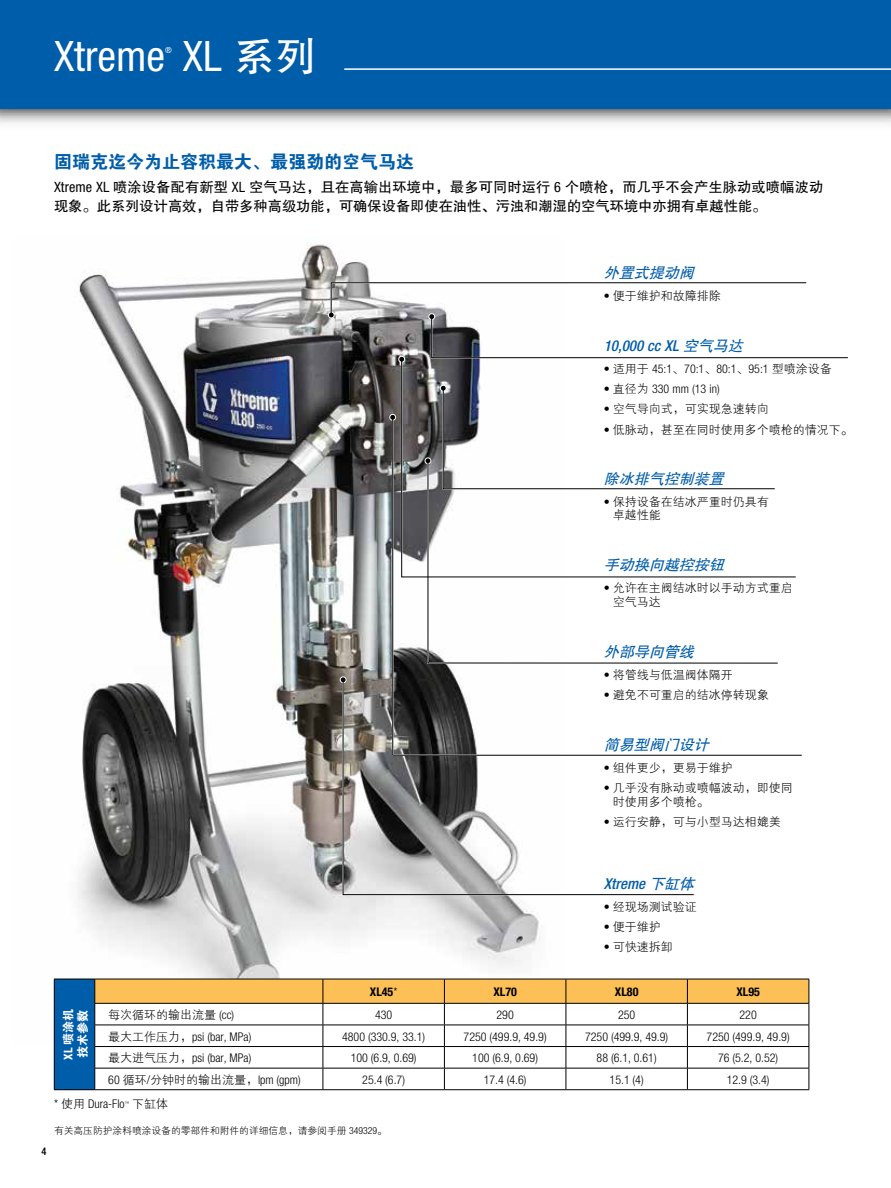
<style>
.page{position:relative;width:891px;height:1188px;background:#fff}
.page>*{position:absolute;margin:0;border:0;box-sizing:border-box;transform-origin:0 0}
.t1{font:condensed 42px "Helvetica Neue LT Std";color:#fff}
.t2{font:18px "FZDHTJW GB1 0";color:#005daa}
.t3{font:italic 15px "FZHTJW GB1 0";color:#005daa}
.t4{font:italic 500 condensed 15px "Helvetica Neue LT Std";color:#005daa}
.t5{font:14.25px/19.5px "FZHTJW GB1 0";color:#000}
.t6{font:300 condensed 12px "Helvetica Neue LT Std";color:#000}
.t7{font:12px/13.6px "FZXH1 JW GB1 0";color:#000}
.t8{font:700 condensed 12px "Helvetica Neue LT Std";color:#000}
.t9{font:12px/14.4px "FZDHTJW GB1 0";color:#fff}
.t10{font:500 condensed 10.5px "Helvetica Neue LT Std";color:#000}
.t11{font:9.75px "FZXH1 JW GB1 0";color:#000}
.t12{font:condensed 8.4px "Helvetica Neue LT Std";color:#fff}
.t13{font:300 condensed 4.8px "Helvetica Neue LT Std";color:#000}
.s1{font-family:"FZHTJW GB1 0";font-stretch:normal}
.s2{font-family:"Helvetica Neue LT Std";font-stretch:condensed}
.s3{font-family:"Helvetica Neue LT Std";font-weight:300;font-stretch:condensed}
.s4{font-family:"FZHTJW GB1 0";font-weight:400;font-stretch:normal}
.s5{font-family:"FZXH1 JW GB1 0";font-weight:400;font-stretch:normal}
.s6{font-weight:300}
.s7{font-family:"Helvetica Neue LT Std";font-weight:700;font-stretch:condensed}
</style>
<div class="page">
<img style="left:53px;top:243px;width:511px;height:801px">
<div style="left:0;top:0;width:891px;height:109px;background:#005daa"></div>
<hr style="left:344px;top:68px;width:547px;height:2px;background:#fff">
<div style="left:54px;top:979px;width:41px;height:111px;background:#005daa"></div>
<hr style="left:54px;top:979px;width:41px;height:1px;background:#000">
<svg style="left:54px;top:979px;width:1px;height:110px"></svg>
<svg style="left:94px;top:979px;width:716px;height:110px"></svg>
<hr style="left:54px;top:1089px;width:41px;height:1px;background:#000">
<hr style="left:95px;top:1089px;width:228px;height:1px;background:#000">
<hr style="left:323px;top:1089px;width:121px;height:1px;background:#000">
<hr style="left:444px;top:1089px;width:122px;height:1px;background:#000">
<hr style="left:566px;top:1089px;width:121px;height:1px;background:#000">
<hr style="left:687px;top:1089px;width:122px;height:1px;background:#000">
<div style="left:398px;top:356px;width:7px;height:7px;border:1px solid #fff;border-radius:50%"></div>
<div style="left:389px;top:414px;width:7px;height:7px;border:1px solid #fff;border-radius:50%"></div>
<div style="left:340px;top:676px;width:6px;height:7px;border:1px solid #fff;border-radius:50%"></div>
<svg style="left:328px;top:281px;width:520px;height:81px"></svg>
<svg style="left:401px;top:360px;width:395px;height:57px"></svg>
<svg style="left:392px;top:417px;width:410px;height:339px"></svg>
<svg style="left:428px;top:461px;width:350px;height:202px"></svg>
<svg style="left:343px;top:679px;width:351px;height:216px"></svg>
<svg style="left:440px;top:385px;width:350px;height:105px"></svg>
<h1 class="t1" style="left:54px;top:31px;width:264px">Xtreme XL <span class="s1">系列</span></h1>
<p class="t12" style="left:165px;top:45px;width:8px">®</p>
<h2 class="t2" style="left:54px;top:152px;width:361px">固瑞克迄今为止容积最大、最强劲的空气马达</h2>
<p class="t5" style="left:54px;top:177px;width:771px"><span class="s2">Xtreme XL</span> 喷涂设备配有新型 <span class="s2">XL</span> 空气马达，且在高输出环境中，最多可同时运行 <span class="s2">6</span> 个喷枪，而几乎不会产生脉动或喷幅波动现象。此系列设计高效，自带多种高级功能，可确保设备即使在油性、污浊和潮湿的空气环境中亦拥有卓越性能。</p>
<p class="t3" style="left:604px;top:264px;width:96px">外置式提动阀</p>
<p class="t7" style="left:604px;top:289px;width:119px"><span class="s3">•</span> 便于维护和故障排除</p>
<p class="t4" style="left:604px;top:337px;width:145px">10,000 cc XL <span class="s4">空气马达</span></p>
<p class="t6" style="left:604px;top:362px;width:230px">• <span class="s5">适用于</span> 45:1<span class="s5">、</span>70:1<span class="s5">、</span>80:1<span class="s5">、</span>95:1 <span class="s5">型喷涂设备</span></p>
<p class="t6" style="left:604px;top:382px;width:117px">• <span class="s5">直径为</span> 330 mm (13 in)</p>
<p class="t7" style="left:604px;top:403px;width:167px"><span class="s3">•</span> 空气导向式，可实现急速转向</p>
<p class="t7" style="left:604px;top:423px;width:251px"><span class="s3">•</span> 低脉动，甚至在同时使用多个喷枪的情况下。</p>
<p class="t3" style="left:604px;top:470px;width:126px">除冰排气控制装置</p>
<p class="t7" style="left:613px;top:495px;width:157px;text-indent:-9px"><span class="s3">•</span> 保持设备在结冰严重时仍具有卓越性能</p>
<p class="t3" style="left:604px;top:557px;width:126px">手动换向越控按钮</p>
<p class="t7" style="left:613px;top:582px;width:181px;text-indent:-9px"><span class="s3">•</span> 允许在主阀结冰时以手动方式重启空气马达</p>
<p class="t3" style="left:604px;top:644px;width:96px">外部导向管线</p>
<p class="t7" style="left:604px;top:668px;width:131px"><span class="s3">•</span> 将管线与低温阀体隔开</p>
<p class="t7" style="left:604px;top:688px;width:167px"><span class="s3">•</span> 避免不可重启的结冰停转现象</p>
<p class="t3" style="left:604px;top:737px;width:111px">简易型阀门设计</p>
<p class="t7" style="left:604px;top:761px;width:131px"><span class="s3">•</span> 组件更少，更易于维护</p>
<p class="t7" style="left:613px;top:782px;width:181px;text-indent:-9px"><span class="s3">•</span> 几乎没有脉动或喷幅波动，即使同时使用多个喷枪。</p>
<p class="t7" style="left:604px;top:815px;width:179px"><span class="s3">•</span> 运行安静，可与小型马达相媲美</p>
<p class="t4" style="left:604px;top:875px;width:96px">Xtreme <span class="s4">下缸体</span></p>
<p class="t7" style="left:604px;top:900px;width:95px"><span class="s3">•</span> 经现场测试验证</p>
<p class="t7" style="left:604px;top:920px;width:59px"><span class="s3">•</span> 便于维护</p>
<p class="t7" style="left:604px;top:940px;width:71px"><span class="s3">•</span> 可快速拆卸</p>
<p class="t8" style="left:370px;top:985px;width:29px">XL45<span class="s6">*</span></p>
<p class="t8" style="left:493px;top:985px;width:25px">XL70</p>
<p class="t8" style="left:615px;top:985px;width:25px">XL80</p>
<p class="t8" style="left:736px;top:985px;width:25px">XL95</p>
<p class="t7" style="left:108px;top:1009px;width:127px">每次循环的输出流量 <span class="s3">(cc)</span></p>
<p class="t6" style="left:375px;top:1008px;width:19px">430</p>
<p class="t6" style="left:497px;top:1008px;width:19px">290</p>
<p class="t6" style="left:618px;top:1008px;width:19px">250</p>
<p class="t6" style="left:740px;top:1008px;width:19px">220</p>
<p class="t6" style="left:108px;top:1030px;width:145px"><span class="s5">最大工作压力，</span>psi (bar, MPa)</p>
<p class="t6" style="left:342px;top:1030px;width:85px">4800 (330.9, 33.1)</p>
<p class="t6" style="left:464px;top:1030px;width:85px">7250 (499.9, 49.9)</p>
<p class="t6" style="left:585px;top:1030px;width:85px">7250 (499.9, 49.9)</p>
<p class="t6" style="left:707px;top:1030px;width:85px">7250 (499.9, 49.9)</p>
<p class="t6" style="left:108px;top:1051px;width:145px"><span class="s5">最大进气压力，</span>psi (bar, MPa)</p>
<p class="t6" style="left:351px;top:1051px;width:67px">100 (6.9, 0.69)</p>
<p class="t6" style="left:472px;top:1051px;width:67px">100 (6.9, 0.69)</p>
<p class="t6" style="left:597px;top:1051px;width:62px">88 (6.1, 0.61)</p>
<p class="t6" style="left:718px;top:1051px;width:62px">76 (5.2, 0.52)</p>
<p class="t6" style="left:108px;top:1073px;width:194px">60 <span class="s5">循环</span>/<span class="s5">分钟时的输出流量，</span>lpm (gpm)</p>
<p class="t6" style="left:362px;top:1073px;width:44px">25.4 (6.7)</p>
<p class="t6" style="left:484px;top:1073px;width:44px">17.4 (4.6)</p>
<p class="t6" style="left:610px;top:1073px;width:36px">15.1 (4)</p>
<p class="t6" style="left:727px;top:1073px;width:44px">12.9 (3.4)</p>
<p class="t6" style="left:54px;top:1097px;width:72px">* <span class="s5">使用</span> Dura-Flo</p>
<p class="t13" style="left:125px;top:1101px;width:6px">™</p>
<p class="t7" style="left:132px;top:1098px;width:37px">下缸体</p>
<p class="t9" style="left:61px;top:1060px;width:52px;rotate:-90deg"><span class="s7">XL</span> 喷涂机技术参数</p>
<p class="t10" style="left:41px;top:1145px;width:7px">4</p>
<p class="t11" style="left:54px;top:1125px;width:334px">有关高压防护涂料喷涂设备的零部件和附件的详细信息，请参阅手册 <span class="s3">349329</span>。</p>
</div>
